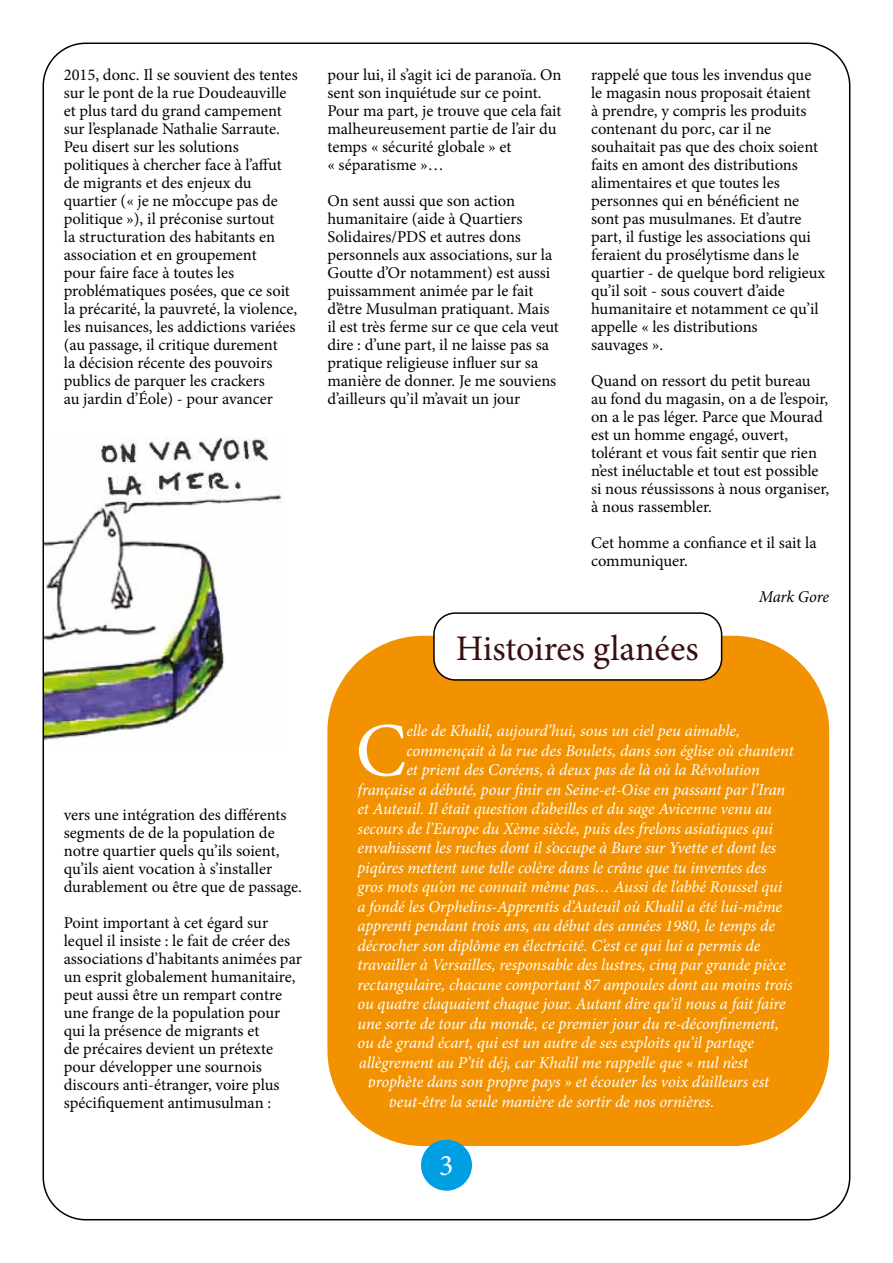
<style>
.page{position:relative;width:893px;height:1263px;background:#fff}
.page>*{position:absolute;margin:0;border:0;box-sizing:border-box;transform-origin:0 0}
.t1{font:76.5px "Minion Pro";color:#fff}
.t2{font:36px "Minion Pro";letter-spacing:-.005em;color:#390f10}
.t3{font:30px "Minion Pro";color:#fff}
.t4{font:16.5px/18px "Minion Pro";color:#010202}
.t5{font:italic 16.5px "Minion Pro";letter-spacing:-.01em;color:#fff}
.t6{font:italic 16.5px "Minion Pro";letter-spacing:-.015em;color:#010202}
</style>
<div class="page">
<div style="left:342px;top:651px;width:472px;height:480px;background:#f39200;border-radius:81px"></div>
<div style="left:327px;top:636px;width:502px;height:510px;border:30px solid #f39200;border-radius:81px"></div>
<div style="left:434px;top:613px;width:288px;height:67px;background:#fff;border-radius:21px"></div>
<div style="left:433px;top:612px;width:289px;height:69px;border:2px solid #000;border-radius:21px"></div>
<div style="left:421px;top:1140px;width:51px;height:51px;background:#009fe3;border-radius:50%"></div>
<img style="left:45px;top:438px;width:237px;height:303px">
<p class="t4" style="left:64px;top:66px;width:235px">2015, donc. Il se souvient des tentes sur le pont de la rue Doudeauville et plus tard du grand campement sur l’esplanade Nathalie Sarraute.<br>Peu disert sur les solutions politiques à chercher face à l’affut de migrants et des enjeux du quartier (« je ne m’occupe pas de politique »), il préconise surtout<br>la structuration des habitants en association et en groupement<br>pour faire face à toutes les problématiques posées, que ce soit la précarité, la pauvreté, la violence, les nuisances, les addictions variées (au passage, il critique durement<br>la décision récente des pouvoirs publics de parquer les crackers<br>au jardin d’Éole) - pour avancer</p>
<p class="t4" style="left:64px;top:806px;width:240px">vers une intégration des différents segments de de la population de notre quartier quels qu’ils soient, qu’ils aient vocation à s’installer durablement ou être que de passage.</p>
<p class="t4" style="left:64px;top:914px;width:240px">Point important à cet égard sur lequel il insiste : le fait de créer des associations d’habitants animées par un esprit globalement humanitaire, peut aussi être un rempart contre une frange de la population pour qui la présence de migrants et<br>de précaires devient un prétexte pour développer une sournois discours anti-étranger, voire plus spécifiquement antimusulman :</p>
<p class="t4" style="left:327px;top:66px;width:236px">pour lui, il s’agit ici de paranoïa. On sent son inquiétude sur ce point.<br>Pour ma part, je trouve que cela fait malheureusement partie de l’air du temps « sécurité globale » et<br>« séparatisme »…</p>
<p class="t4" style="left:327px;top:192px;width:233px">On sent aussi que son action humanitaire (aide à Quartiers<br>Solidaires/PDS et autres dons personnels aux associations, sur la<br>Goutte d’Or notamment) est aussi puissamment animée par le fait d’être Musulman pratiquant. Mais il est très ferme sur ce que cela veut dire : d’une part, il ne laisse pas sa pratique religieuse influer sur sa manière de donner. Je me souviens d’ailleurs qu’il m’avait un jour</p>
<p class="t4" style="left:591px;top:66px;width:236px">rappelé que tous les invendus que le magasin nous proposait étaient<br>à prendre, y compris les produits contenant du porc, car il ne souhaitait pas que des choix soient faits en amont des distributions alimentaires et que toutes les personnes qui en bénéficient ne sont pas musulmanes. Et d’autre part, il fustige les associations qui feraient du prosélytisme dans le quartier - de quelque bord religieux qu’il soit - sous couvert d’aide humanitaire et notamment ce qu’il appelle « les distributions<br>sauvages ».</p>
<p class="t4" style="left:591px;top:372px;width:240px">Quand on ressort du petit bureau au fond du magasin, on a de l’espoir, on a le pas léger. Parce que Mourad est un homme engagé, ouvert, tolérant et vous fait sentir que rien n’est inéluctable et tout est possible si nous réussissons à nous organiser, à nous rassembler.</p>
<p class="t4" style="left:591px;top:534px;width:227px">Cet homme a confiance et il sait la communiquer.</p>
<p class="t6" style="left:759px;top:586px;width:72px">Mark Gore</p>
<h2 class="t2" style="left:456px;top:624px;width:244px">Histoires glanées</h2>
<h1 class="t1" style="left:356px;top:700px;width:52px">C</h1>
<p class="t5" style="left:406px;top:720px;width:335px">elle de Khalil, aujourd’hui, sous un ciel peu aimable,</p>
<p class="t5" style="left:406px;top:739px;width:389px">commençait à la rue des Boulets, dans son église où chantent</p>
<p class="t5" style="left:406px;top:759px;width:355px">et prient des Coréens, à deux pas de là où la Révolution</p>
<p class="t5" style="left:357px;top:778px;width:429px">française a débuté, pour finir en Seine-et-Oise en passant par l’Iran</p>
<p class="t5" style="left:357px;top:798px;width:416px">et Auteuil. Il était question d’abeilles et du sage Avicenne venu au</p>
<p class="t5" style="left:357px;top:817px;width:417px">secours de l’Europe du Xème siècle, puis des frelons asiatiques qui</p>
<p class="t5" style="left:357px;top:837px;width:420px">envahissent les ruches dont il s’occupe à Bure sur Yvette et dont les</p>
<p class="t5" style="left:357px;top:856px;width:411px">piqûres mettent une telle colère dans le crâne que tu inventes des</p>
<p class="t5" style="left:357px;top:876px;width:426px">gros mots qu’on ne connait même pas… Aussi de l’abbé Roussel qui</p>
<p class="t5" style="left:357px;top:895px;width:426px">a fondé les Orphelins-Apprentis d’Auteuil où Khalil a été lui-même</p>
<p class="t5" style="left:357px;top:915px;width:419px">apprenti pendant trois ans, au début des années 1980, le temps de</p>
<p class="t5" style="left:357px;top:934px;width:404px">décrocher son diplôme en électricité. C’est ce qui lui a permis de</p>
<p class="t5" style="left:357px;top:954px;width:430px">travailler à Versailles, responsable des lustres, cinq par grande pièce</p>
<p class="t5" style="left:357px;top:973px;width:437px">rectangulaire, chacune comportant 87 ampoules dont au moins trois</p>
<p class="t5" style="left:357px;top:993px;width:430px">ou quatre claquaient chaque jour. Autant dire qu’il nous a fait faire</p>
<p class="t5" style="left:357px;top:1012px;width:423px">une sorte de tour du monde, ce premier jour du re-déconfinement,</p>
<p class="t5" style="left:357px;top:1032px;width:398px">ou de grand écart, qui est un autre de ses exploits qu’il partage</p>
<p class="t5" style="left:359px;top:1051px;width:391px">allègrement au P’tit déj, car Khalil me rappelle que « nul n’est</p>
<p class="t5" style="left:368px;top:1071px;width:403px">prophète dans son propre pays » et écouter les voix d’ailleurs est</p>
<p class="t5" style="left:389px;top:1090px;width:327px">peut-être la seule manière de sortir de nos ornières.</p>
<h3 class="t3" style="left:439px;top:1145px;width:16px">3</h3>
</div>
